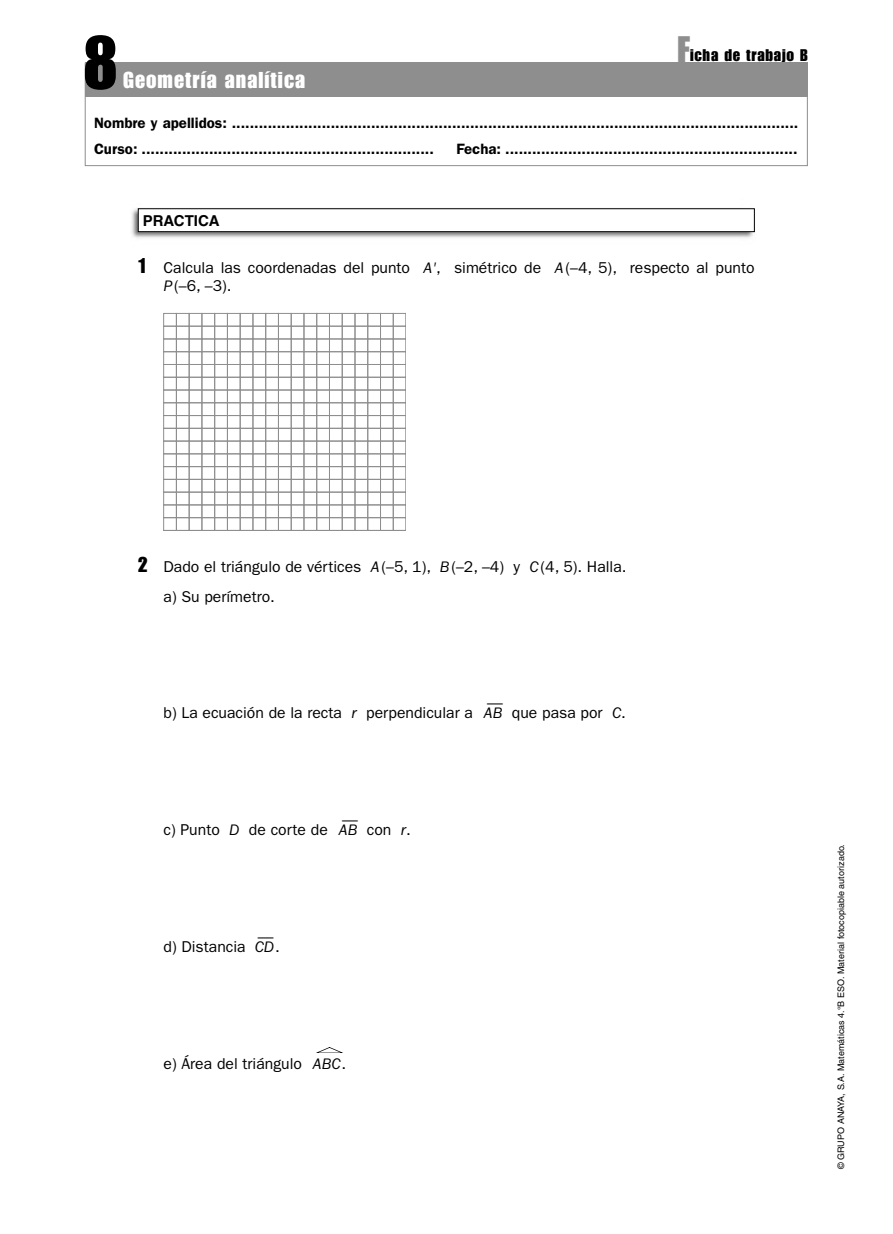
<style>
.page{position:relative;width:893px;height:1234px;background:#fff}
.page>*{position:absolute;margin:0;border:0;box-sizing:border-box;transform-origin:0 0}
.t1{font:73.5px "Impact";color:#000}
.t2{font:37.5px "Impact";color:#8e8e8e}
.t3{font:22.5px "Impact";letter-spacing:.05em;color:#fff}
.t4{font:16.5px "Impact";letter-spacing:.05em;color:#000}
.t5{font:15.75px/18.8px "Franklin Gothic";color:#000}
.t6{font:italic 15.75px "Franklin Gothic";color:#000}
.t7{font:600 15px/26.5px "Franklin Gothic";color:#000}
.t8{font:700 15px "Helvetica";color:#000}
.t9{font:9px "Helvetica";color:#000}
.s1{font-family:"Impact";font-size:21px}
.s2{font-style:italic}
.s3{font-style:normal}
</style>
<div class="page">
<img style="left:131px;top:208px;width:624px;height:30px">
<div style="left:138px;top:209px;width:616px;height:22px;background:#fff"></div>
<div style="left:138px;top:208px;width:617px;height:24px;border:1px solid #000"></div>
<svg style="left:163px;top:313px;width:242px;height:218px"></svg>
<div style="left:85px;top:63px;width:723px;height:103px;border:1px solid #8e8e8e"></div>
<div style="left:85px;top:63px;width:723px;height:34px;background:#8e8e8e"></div>
<h1 class="t1" style="left:83px;top:34px;width:37px">8</h1>
<h3 class="t3" style="left:123px;top:72px;width:183px">Geometría analítica</h3>
<h2 class="t2" style="left:678px;top:35px;width:14px">F</h2>
<p class="t4" style="left:690px;top:48px;width:119px">icha de trabajo B</p>
<p class="t7" style="left:94px;top:110px;width:706px">Nombre y apellidos: ..............................................................................................................................<br>Curso: .................................................................</p>
<p class="t7" style="left:456px;top:137px;width:343px">Fecha: .................................................................</p>
<p class="t8" style="left:143px;top:212px;width:78px">PRACTICA</p>
<p class="t5" style="left:163px;top:258px;width:593px;text-indent:-26px"><span class="s1">1</span> Calcula las coordenadas del punto <span class="s2">A'</span>, simétrico de <span class="s2">A</span>(–4, 5), respecto al punto<br><span class="s2">P</span>(–6, –3).</p>
<p class="t5" style="left:163px;top:552px;width:465px;line-height:29.5px;text-indent:-26px"><span class="s1">2</span> Dado el triángulo de vértices <span class="s2">A</span>(–5, 1), <span class="s2">B</span>(–2, –4) y <span class="s2">C</span>(4, 5). Halla. a) Su perímetro.</p>
<p class="t5" style="left:163px;top:703px;width:311px">b) La ecuación de la recta <span class="s2">r</span> perpendicular a</p>
<p class="t5" style="left:487px;top:693px;width:17px">—</p>
<p class="t5" style="left:484px;top:703px;width:143px"><span class="s2">AB</span> que pasa por <span class="s2">C</span>.</p>
<p class="t5" style="left:163px;top:820px;width:166px">c) Punto <span class="s2">D</span> de corte de</p>
<p class="t5" style="left:342px;top:810px;width:17px">—</p>
<p class="t5" style="left:339px;top:820px;width:74px"><span class="s2">AB</span> con <span class="s2">r</span>.</p>
<p class="t5" style="left:163px;top:937px;width:84px">d) Distancia</p>
<p class="t5" style="left:258px;top:927px;width:17px">—</p>
<p class="t6" style="left:255px;top:940px;width:26px">CD<span class="s3">.</span></p>
<p class="t5" style="left:163px;top:1053px;width:140px">e) Área del triángulo</p>
<p class="t6" style="left:313px;top:1057px;width:35px">ABC<span class="s3">.</span></p>
<p class="t9" style="left:837px;top:1168px;width:326px;rotate:-90deg">© GRUPO ANAYA, S.A. Matemáticas 4.°B ESO. Material fotocopiable autorizado.</p>
</div>
